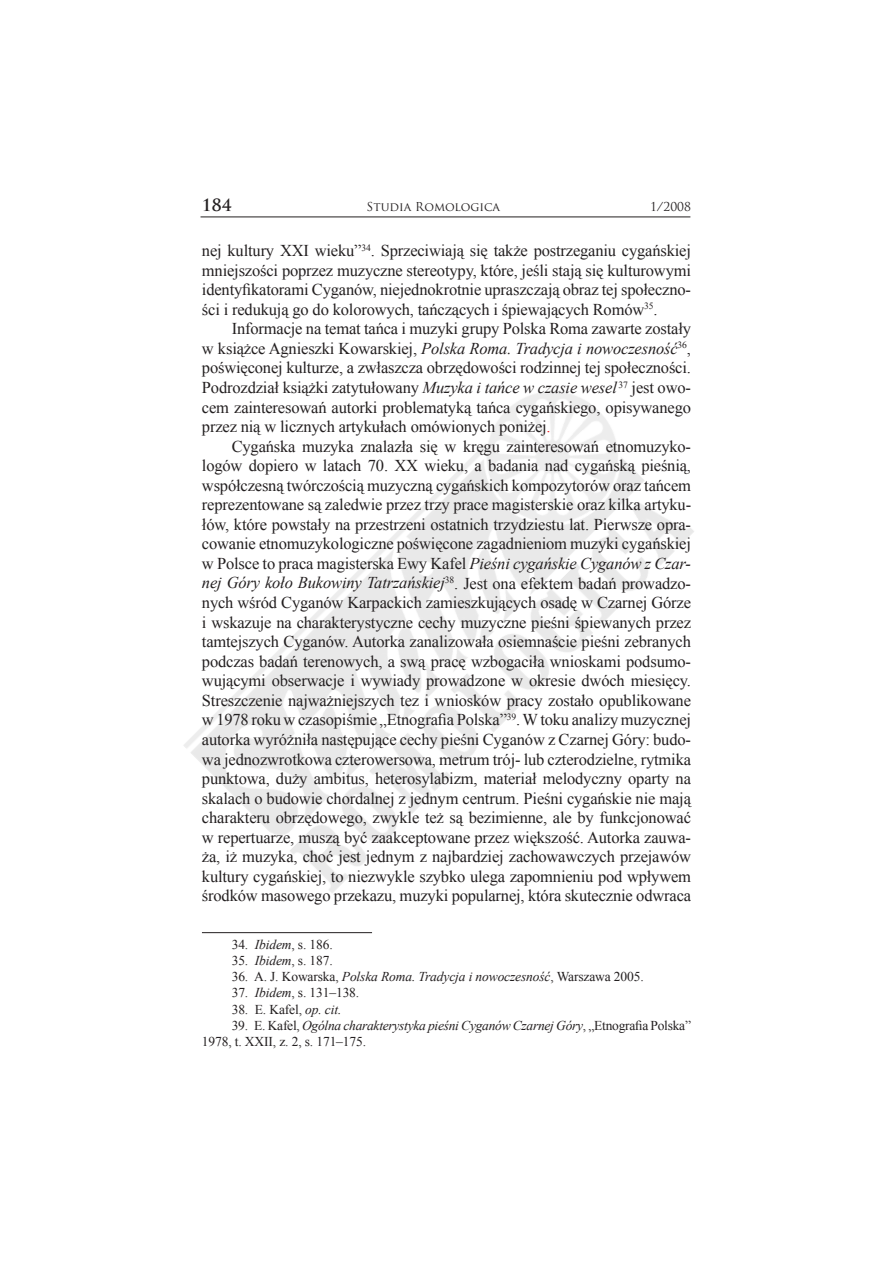
<style>
.page{position:relative;width:893px;height:1263px;background:#fff}
.page>*{position:absolute;margin:0;border:0;box-sizing:border-box;transform-origin:0 0}
.t1{font:16.5px/19.5px "Times New Roman";letter-spacing:-.01em;color:#231f20;text-align:justify}
.t2{font:700 16.5px "Trajan Pro";color:#231f20}
.t3{font:13.5px/16.2px "Times New Roman";letter-spacing:-.01em;color:#231f20}
.t4{font:italic 13.5px "Times New Roman";letter-spacing:-.01em;color:#231f20}
.t5{font:12px "Trajan Pro";color:#231f20}
.s1{font-style:italic}
.s2{color:#ed2024}
.s3{font-style:normal}
</style>
<div class="page">
<img style="left:184px;top:391px;width:510px;height:543px">
<hr style="left:200px;top:217px;width:490px;height:1px;background:#231f20">
<hr style="left:202px;top:932px;width:170px;height:1px;background:#231f20">
<p class="t2" style="left:202px;top:196px;width:31px">184</p>
<p class="t5" style="left:367px;top:200px;width:135px">Studia Romologica</p>
<p class="t5" style="left:650px;top:200px;width:42px">1/2008</p>
<p class="t1" style="left:202px;top:241px;width:491px">nej kultury XXI wieku”<sup>34</sup>. Sprzeciwiają się także postrzeganiu cygańskiej mniejszości poprzez muzyczne stereotypy, które, jeśli stają się kulturowymi identyfikatorami Cyganów, niejednokrotnie upraszczają obraz tej społeczno&shy;ści i redukują go do kolorowych, tańczących i śpiewających Romów<sup>35</sup>.</p>
<p class="t1" style="left:202px;top:319px;width:491px;text-indent:30px">Informacje na temat tańca i muzyki grupy Polska Roma zawarte zostały w książce Agnieszki Kowarskiej, <span class="s1">Polska Roma. Tradycja i nowoczesność</span><sup>36</sup>, poświęconej kulturze, a zwłaszcza obrzędowości rodzinnej tej społeczności.<br>Podrozdział książki zatytułowany <span class="s1">Muzyka i tańce w czasie wesel</span> <sup>37</sup> jest owo&shy;cem zainteresowań autorki problematyką tańca cygańskiego, opisywanego przez nią w licznych artykułach omówionych poniżej<span class="s2">.</span></p>
<p class="t1" style="left:202px;top:436px;width:491px;text-indent:30px">Cygańska muzyka znalazła się w kręgu zainteresowań etnomuzyko&shy;logów dopiero w latach 70. XX wieku, a badania nad cygańską pieśnią, współczesną twórczością muzyczną cygańskich kompozytorów oraz tańcem reprezentowane są zaledwie przez trzy prace magisterskie oraz kilka artyku&shy;łów, które powstały na przestrzeni ostatnich trzydziestu lat. Pierwsze opra&shy;cowanie etnomuzykologiczne poświęcone zagadnieniom muzyki cygańskiej w Polsce to praca magisterska Ewy Kafel <span class="s1">Pieśni cygańskie Cyganów z Czar&shy;nej Góry koło Bukowiny Tatrzańskiej</span><sup>38</sup>. Jest ona efektem badań prowadzo&shy;nych wśród Cyganów Karpackich zamieszkujących osadę w Czarnej Górze i wskazuje na charakterystyczne cechy muzyczne pieśni śpiewanych przez tamtejszych Cyganów. Autorka zanalizowała osiemnaście pieśni zebranych podczas badań terenowych, a swą pracę wzbogaciła wnioskami podsumo&shy;wującymi obserwacje i wywiady prowadzone w okresie dwóch miesięcy.<br>Streszczenie najważniejszych tez i wniosków pracy zostało opublikowane w 1978 roku w czasopiśmie „Etnografia Polska”<sup>39</sup>. W toku analizy muzycznej autorka wyróżniła następujące cechy pieśni Cyganów z Czarnej Góry: budo&shy;wa jednozwrotkowa czterowersowa, metrum trój- lub czterodzielne, rytmika punktowa, duży ambitus, heterosylabizm, materiał melodyczny oparty na skalach o budowie chordalnej z jednym centrum. Pieśni cygańskie nie mają charakteru obrzędowego, zwykle też są bezimienne, ale by funkcjonować w repertuarze, muszą być zaakceptowane przez większość. Autorka zauwa&shy;ża, iż muzyka, choć jest jednym z najbardziej zachowawczych przejawów kultury cygańskiej, to niezwykle szybko ulega zapomnieniu pod wpływem środków masowego przekazu, muzyki popularnej, która skutecznie odwraca</p>
<p class="t3" style="left:232px;top:936px;width:103px">34. <span class="s1">Ibidem</span>, s. 186.</p>
<p class="t3" style="left:232px;top:952px;width:103px">35. <span class="s1">Ibidem</span>, s. 187.</p>
<p class="t4" style="left:232px;top:969px;width:414px"><span class="s3">36. A. J. Kowarska,</span> Polska Roma. Tradycja i nowoczesność<span class="s3">, Warszawa 2005.</span></p>
<p class="t3" style="left:232px;top:985px;width:129px">37. <span class="s1">Ibidem</span>, s. 131–138.</p>
<p class="t3" style="left:232px;top:1001px;width:111px">38. E. Kafel, <span class="s1">op. cit.</span></p>
<p class="t3" style="left:202px;top:1017px;width:490px;text-indent:30px">39. E. Kafel, <span class="s1">Ogólna charakterystyka pieśni Cyganów Czarnej Góry</span>, „Etnografia Polska”<br>1978, t. XXII, z. 2, s. 171–175.</p>
</div>
